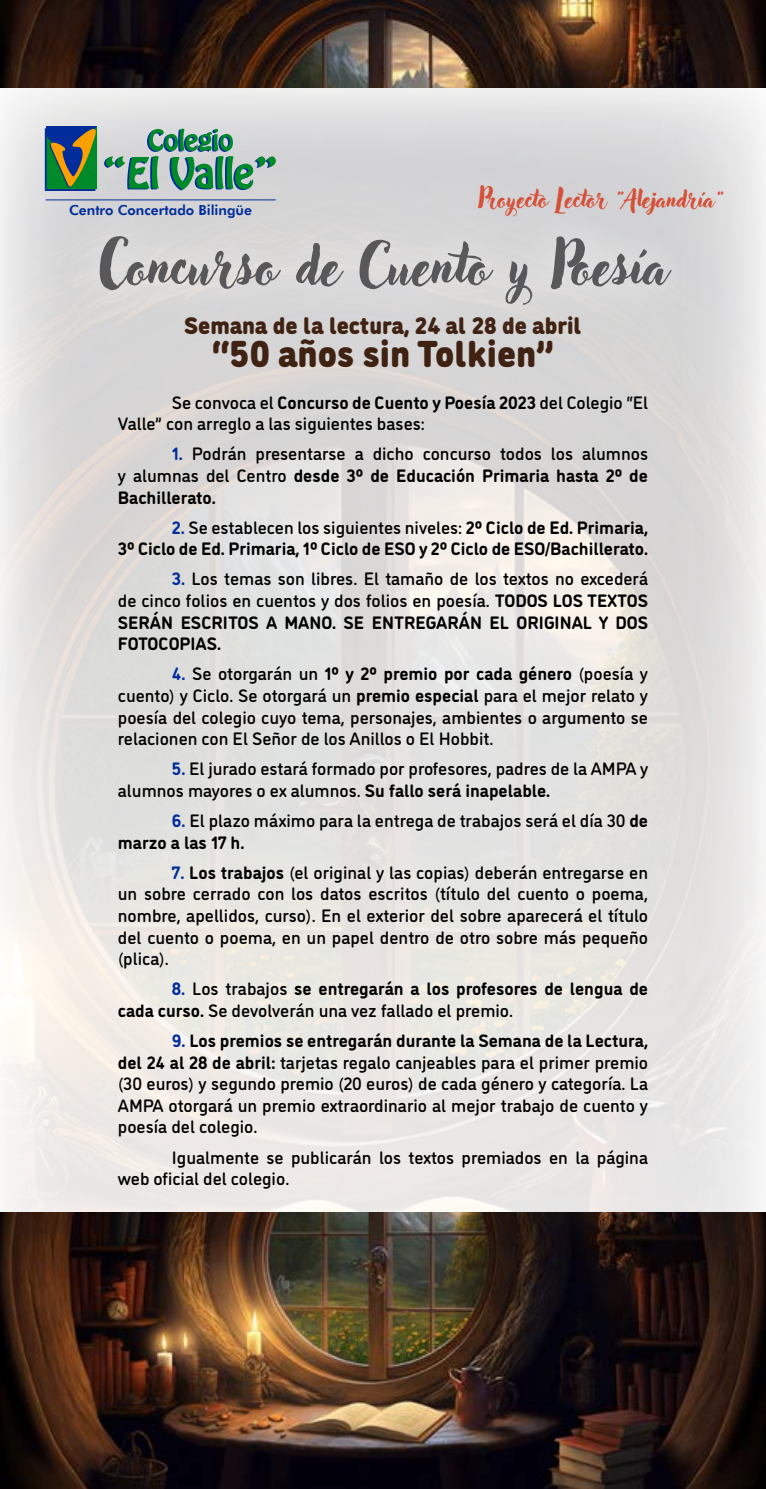
<style>
.page{position:relative;width:766px;height:1489px;background:#fff}
.page>*{position:absolute;margin:0;border:0;box-sizing:border-box;transform-origin:0 0}
.t1{font:54px "Adlery Pro";color:#58585a}
.t2{font:900 37.5px "DI Nosaur";color:#402213}
.t3{font:900 24px "DI Nosaur";color:#402213}
.t4{font:23.55px "Adlery Pro";color:#d65038}
.t5{font:500 18px/21.6px "DI Nosaur";color:#000;text-align:justify}
.t6{font:700 18px/21.6px "DI Nosaur";color:#000;text-align:right}
.t7{font:800 13.8px "Futura BT";color:#002d9b}
.s1{font-weight:700}
.s2{font-weight:700;color:#002d9b}
.s3{color:#002d9b}
.s4{font-weight:500}
</style>
<div class="page">
<img style="left:0;top:87px;width:765px;height:1125px">
<hr style="left:46px;top:200px;width:229px;height:1px;background:#002d9b">
<div style="left:45px;top:128px;width:50px;height:63px;border:1px solid #002d9b"></div>
<svg style="left:47px;top:126px;width:50px;height:65px;background:#3c6c4a"></svg>
<svg style="left:104px;top:129px;width:172px;height:61px;background:#88b2a2"></svg>
<div style="left:60px;top:198px;width:645px;height:144px;background:#d7d6d7"></div>
<img style="left:0;top:1212px;width:765px;height:276px">
<img style="left:0;top:0;width:765px;height:87px">
<h3 class="t4" style="left:478px;top:185px;width:247px">Proyecto Lector “Alejandría”</h3>
<p class="t7" style="left:69px;top:201px;width:184px">Centro Concertado Bilingüe</p>
<h1 class="t1" style="left:98px;top:233px;width:570px">Concurso de Cuento y Poesía</h1>
<h3 class="t3" style="left:184px;top:307px;width:399px">Semana de la lectura, 24 al 28 de abril</h3>
<h2 class="t2" style="left:211px;top:324px;width:344px">“50 años sin Tolkien”</h2>
<p class="t5" style="left:118px;top:390px;width:531px;text-indent:54px">Se convoca el <span class="s1">Concurso de Cuento y Poesía 2023</span> del Colegio “El<br>Valle” con arreglo a las siguientes bases:</p>
<p class="t5" style="left:118px;top:442px;width:531px;text-indent:54px"><span class="s2">1.</span> Podrán presentarse a dicho concurso todos los alumnos y alumnas del Centro <span class="s1">desde 3º de Educación Primaria hasta 2º de Bachillerato.</span></p>
<p class="t6" style="left:118px;top:515px;width:531px"><span class="s3">2.</span> <span class="s4">Se establecen los siguientes niveles:</span> 2º Ciclo de Ed. Primaria,<br>3º Ciclo de Ed. Primaria, 1º Ciclo de ESO y 2º Ciclo de ESO/Bachillerato.</p>
<p class="t5" style="left:118px;top:567px;width:531px;text-indent:54px"><span class="s2">3.</span> Los temas son libres. El tamaño de los textos no excederá de cinco folios en cuentos y dos folios en poesía. <span class="s1">TODOS LOS TEXTOS SERÁN ESCRITOS A MANO. SE ENTREGARÁN EL ORIGINAL Y DOS FOTOCOPIAS.</span></p>
<p class="t5" style="left:118px;top:662px;width:531px;text-indent:54px"><span class="s2">4.</span> Se otorgarán un <span class="s1">1º y 2º premio por cada género</span> (poesía y cuento) y Ciclo. Se otorgará un <span class="s1">premio especial</span> para el mejor relato y poesía del colegio cuyo tema, personajes, ambientes o argumento se relacionen con El Señor de los Anillos o El Hobbit.</p>
<p class="t5" style="left:118px;top:757px;width:531px;text-indent:54px"><span class="s2">5.</span> El jurado estará formado por profesores, padres de la AMPA y alumnos mayores o ex alumnos. <span class="s1">Su fallo será inapelable.</span></p>
<p class="t5" style="left:118px;top:808px;width:531px;text-indent:54px"><span class="s2">6.</span> El plazo máximo para la entrega de trabajos será el día 30 <span class="s1">de marzo a las 17 h.</span></p>
<p class="t5" style="left:118px;top:860px;width:531px;text-indent:54px"><span class="s2">7.</span> <span class="s1">Los trabajos</span> (el original y las copias) deberán entregarse en un sobre cerrado con los datos escritos (título del cuento o poema, nombre, apellidos, curso). En el exterior del sobre aparecerá el título del cuento o poema, en un papel dentro de otro sobre más pequeño (plica).</p>
<p class="t6" style="left:118px;top:976px;width:531px;text-align:left;text-indent:54px"><span class="s3">8.</span> <span class="s4">Los trabajos</span> se entregarán a los profesores de lengua de cada curso. <span class="s4">Se devolverán una vez fallado el premio.</span></p>
<p class="t5" style="left:118px;top:1028px;width:531px;text-indent:54px"><span class="s2">9.</span> <span class="s1">Los premios se entregarán durante la Semana de la Lectura, del 24 al 28 de abril:</span> tarjetas regalo canjeables para el primer premio (30 euros) y segundo premio (20 euros) de cada género y categoría. La AMPA otorgará un premio extraordinario al mejor trabajo de cuento y poesía del colegio.</p>
<p class="t5" style="left:118px;top:1145px;width:531px;text-indent:54px">Igualmente se publicarán los textos premiados en la página web oficial del colegio.</p>
</div>
